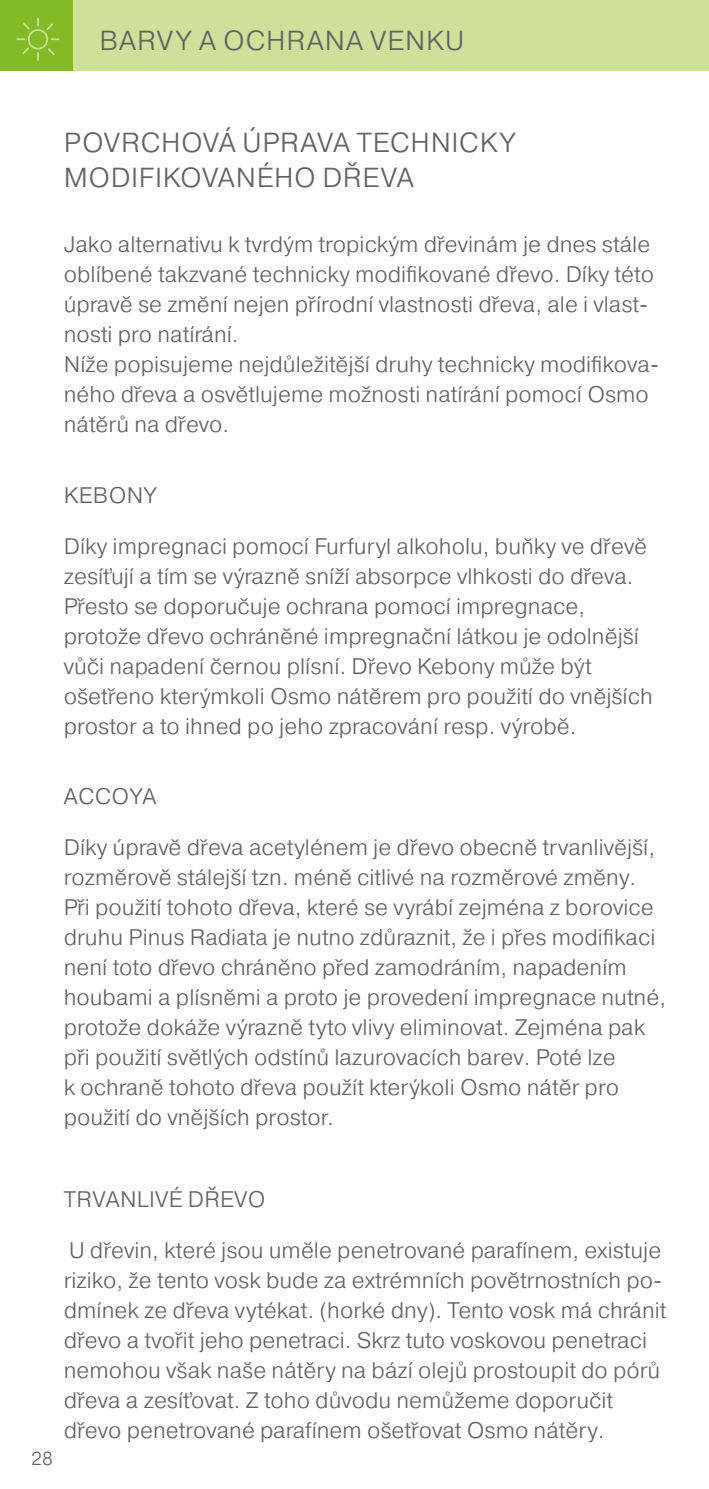
<style>
.page{position:relative;width:709px;height:1489px;background:#fff}
.page>*{position:absolute;margin:0;border:0;box-sizing:border-box;transform-origin:0 0}
.t1{font:300 27.5px/35px "Pragmatica";letter-spacing:.02em;color:#646363}
.t2{font:300 22.5px/30px "Pragmatica";color:#646363}
.t3{font:300 18.75px "Pragmatica";color:#646363}
</style>
<div class="page">
<div style="left:72px;top:0;width:637px;height:71px;background:#cfe09b"></div>
<div style="left:0;top:0;width:72px;height:71px;background:#83bb26"></div>
<div style="left:28px;top:29px;width:20px;height:20px;border:2px solid #cfe09b;border-radius:50%"></div>
<svg style="left:47px;top:48px;width:8px;height:7px"></svg>
<svg style="left:22px;top:18px;width:32px;height:14px"></svg>
<svg style="left:22px;top:46px;width:9px;height:9px"></svg>
<svg style="left:17px;top:38px;width:8px;height:2px"></svg>
<svg style="left:51px;top:38px;width:8px;height:2px"></svg>
<svg style="left:37px;top:52px;width:2px;height:9px"></svg>
<p class="t1" style="left:99px;top:22px;width:366px">BARVY A OCHRANA VENKU</p>
<p class="t1" style="left:64px;top:125px;width:453px">POVRCHOVÁ ÚPRAVA TECHNICKY<br>MODIFIKOVANÉHO DŘEVA</p>
<p class="t2" style="left:64px;top:229px;width:597px">Jako alternativu k tvrdým tropickým dřevinám je dnes stále oblíbené takzvané technicky modifikované dřevo. Díky této úpravě se změní nejen přírodní vlastnosti dřeva, ale i vlast&shy;nosti pro natírání.<br>Níže popisujeme nejdůležitější druhy technicky modifikova&shy;ného dřeva a osvětlujeme možnosti natírání pomocí Osmo nátěrů na dřevo.</p>
<p class="t2" style="left:64px;top:479px;width:95px">KEBONY</p>
<p class="t2" style="left:64px;top:530px;width:590px">Díky impregnaci pomocí Furfuryl alkoholu, buňky ve dřevě zesíťují a tím se výrazně sníží absorpce vlhkosti do dřeva.<br>Přesto se doporučuje ochrana pomocí impregnace, protože dřevo ochráněné impregnační látkou je odolnější vůči napadení černou plísní. Dřevo Kebony může být ošetřeno kterýmkoli Osmo nátěrem pro použití do vnějších prostor a to ihned po jeho zpracování resp. výrobě.</p>
<p class="t2" style="left:64px;top:780px;width:94px">ACCOYA</p>
<p class="t2" style="left:64px;top:832px;width:604px">Díky úpravě dřeva acetylénem je dřevo obecně trvanlivější, rozměrově stálejší tzn. méně citlivé na rozměrové změny.<br>Při použití tohoto dřeva, které se vyrábí zejména z borovice druhu Pinus Radiata je nutno zdůraznit, že i přes modifikaci není toto dřevo chráněno před zamodráním, napadením houbami a plísněmi a proto je provedení impregnace nutné, protože dokáže výrazně tyto vlivy eliminovat. Zejména pak při použití světlých odstínů lazurovacích barev. Poté lze<br>k ochraně tohoto dřeva použít kterýkoli Osmo nátěr pro použití do vnějších prostor.</p>
<p class="t3" style="left:31px;top:1446px;width:23px">28</p>
<p class="t2" style="left:64px;top:1183px;width:203px">TRVANLIVÉ DŘEVO</p>
<p class="t2" style="left:64px;top:1234px;width:604px">U dřevin, které jsou uměle penetrované parafínem, existuje riziko, že tento vosk bude za extrémních povětrnostních po&shy;dmínek ze dřeva vytékat. (horké dny). Tento vosk má chránit dřevo a tvořit jeho penetraci. Skrz tuto voskovou penetraci nemohou však naše nátěry na bází olejů prostoupit do pórů dřeva a zesíťovat. Z toho důvodu nemůžeme doporučit dřevo penetrované parafínem ošetřovat Osmo nátěry.</p>
</div>
